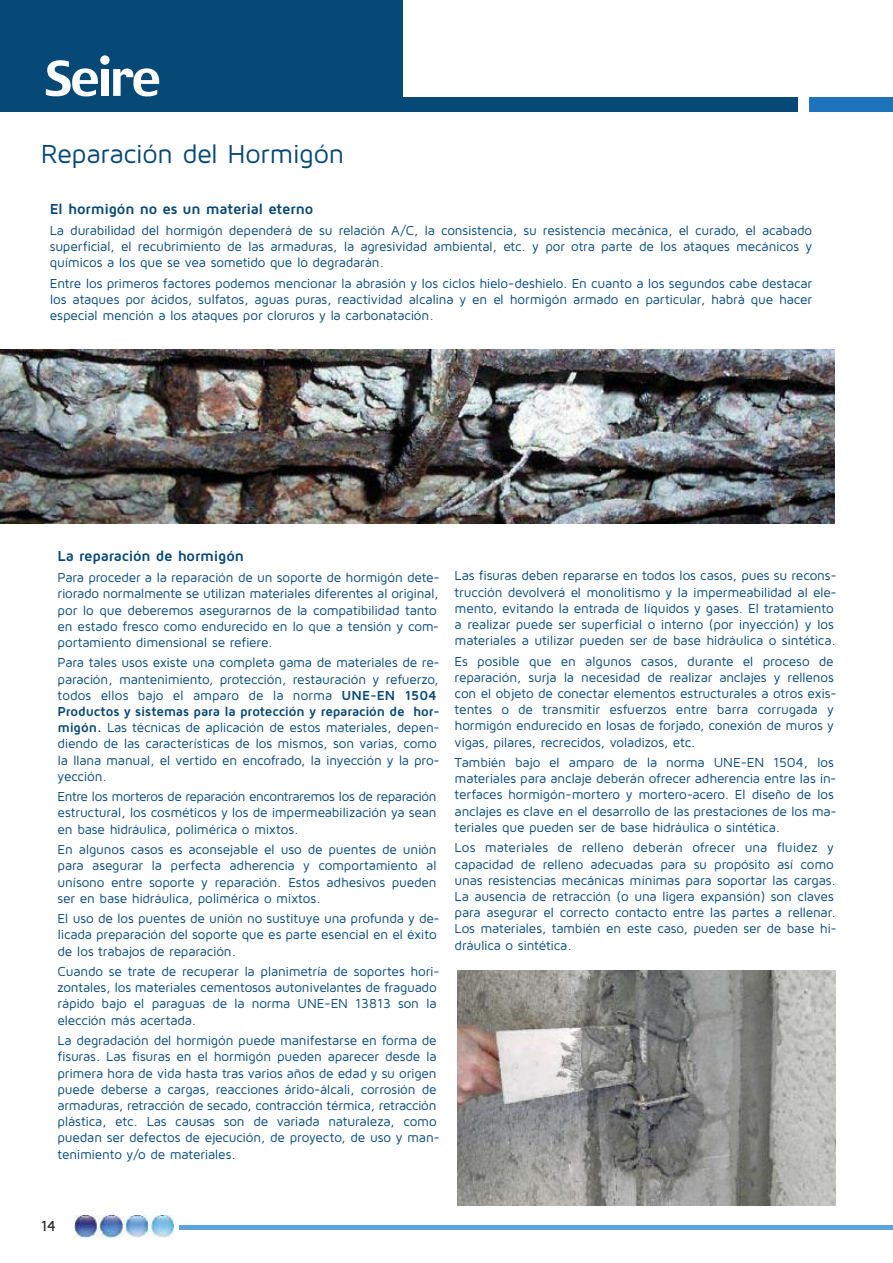
<style>
.page{position:relative;width:893px;height:1263px;background:#fff}
.page>*{position:absolute;margin:0;border:0;box-sizing:border-box;transform-origin:0 0}
.t1{font:27px "Maven Pro";letter-spacing:-.015em;color:#064876}
.t2{font:700 15px "Maven Pro";letter-spacing:-.01em;color:#064876}
.t3{font:500 15px "Maven Pro";color:#272526}
.t4{font:13.5px/16.2px "Maven Pro";letter-spacing:-.015em;color:#064876}
.s1{font-weight:700}
</style>
<div class="page">
<div style="left:0;top:0;width:403px;height:112px;background:#064876"></div>
<div style="left:810px;top:97px;width:83px;height:15px;background:#1d74bb"></div>
<div style="left:0;top:97px;width:798px;height:15px;background:#064876"></div>
<svg style="left:46px;top:60px;width:52px;height:36px"></svg>
<div style="left:101px;top:69px;width:8px;height:27px;background:#fefefe"></div>
<svg style="left:113px;top:68px;width:46px;height:28px"></svg>
<svg style="left:100px;top:55px;width:10px;height:10px"></svg>
<hr style="left:180px;top:1225px;width:713px;height:4px;background:#5da4dc">
<img style="left:75px;top:1215px;width:98px;height:23px">
<img style="left:0;top:350px;width:834px;height:174px">
<img style="left:458px;top:970px;width:377px;height:236px">
<h1 class="t1" style="left:41px;top:138px;width:305px">Reparación del Hormigón</h1>
<p class="t2" style="left:50px;top:200px;width:265px">El hormigón no es un material eterno</p>
<p class="t4" style="left:50px;top:222px;width:764px;text-align:justify">La durabilidad del hormigón dependerá de su relación A/C, la consistencia, su resistencia mecánica, el curado, el acabado superficial, el recubrimiento de las armaduras, la agresividad ambiental, etc. y por otra parte de los ataques mecánicos y químicos a los que se vea sometido que lo degradarán.</p>
<p class="t4" style="left:50px;top:275px;width:764px;text-align:justify">Entre los primeros factores podemos mencionar la abrasión y los ciclos hielo-deshielo. En cuanto a los segundos cabe destacar los ataques por ácidos, sulfatos, aguas puras, reactividad alcalina y en el hormigón armado en particular, habrá que hacer especial mención a los ataques por cloruros y la carbonatación.</p>
<p class="t2" style="left:58px;top:547px;width:188px">La reparación de hormigón</p>
<p class="t4" style="left:58px;top:569px;width:384px">Para proceder a la reparación de un soporte de hormigón dete&shy;riorado normalmente se utilizan materiales diferentes al original, por lo que deberemos asegurarnos de la compatibilidad tanto en estado fresco como endurecido en lo que a tensión y com&shy;portamiento dimensional se refiere.</p>
<p class="t4" style="left:58px;top:655px;width:384px">Para tales usos existe una completa gama de materiales de re&shy;paración, mantenimiento, protección, restauración y refuerzo, todos ellos bajo el amparo de la norma <span class="s1">UNE-EN 1504<br>Productos y sistemas para la protección y reparación de hor&shy;migón.</span> Las técnicas de aplicación de estos materiales, depen&shy;diendo de las características de los mismos, son varias, como la llana manual, el vertido en encofrado, la inyección y la pro&shy;yección.</p>
<p class="t4" style="left:58px;top:788px;width:381px;text-align:justify">Entre los morteros de reparación encontraremos los de reparación estructural, los cosméticos y los de impermeabilización ya sean en base hidráulica, polimérica o mixtos.</p>
<p class="t4" style="left:58px;top:841px;width:381px;text-align:justify">En algunos casos es aconsejable el uso de puentes de unión para asegurar la perfecta adherencia y comportamiento al unísono entre soporte y reparación. Estos adhesivos pueden ser en base hidráulica, polimérica o mixtos.</p>
<p class="t4" style="left:58px;top:910px;width:384px">El uso de los puentes de unión no sustituye una profunda y de&shy;licada preparación del soporte que es parte esencial en el éxito de los trabajos de reparación.</p>
<p class="t4" style="left:58px;top:963px;width:384px">Cuando se trate de recuperar la planimetría de soportes hori&shy;zontales, los materiales cementosos autonivelantes de fraguado rápido bajo el paraguas de la norma UNE-EN 13813 son la elección más acertada.</p>
<p class="t4" style="left:58px;top:1032px;width:384px">La degradación del hormigón puede manifestarse en forma de fisuras. Las fisuras en el hormigón pueden aparecer desde la primera hora de vida hasta tras varios años de edad y su origen puede deberse a cargas, reacciones árido-álcali, corrosión de armaduras, retracción de secado, contracción térmica, retracción plástica, etc. Las causas son de variada naturaleza, como puedan ser defectos de ejecución, de proyecto, de uso y man&shy;tenimiento y/o de materiales.</p>
<p class="t4" style="left:455px;top:567px;width:384px">Las fisuras deben repararse en todos los casos, pues su recons&shy;trucción devolverá el monolitismo y la impermeabilidad al ele&shy;mento, evitando la entrada de líquidos y gases. El tratamiento a realizar puede ser superficial o interno (por inyección) y los materiales a utilizar pueden ser de base hidráulica o sintética.</p>
<p class="t4" style="left:455px;top:653px;width:384px">Es posible que en algunos casos, durante el proceso de reparación, surja la necesidad de realizar anclajes y rellenos con el objeto de conectar elementos estructurales a otros exis&shy;tentes o de transmitir esfuerzos entre barra corrugada y hormigón endurecido en losas de forjado, conexión de muros y vigas, pilares, recrecidos, voladizos, etc.</p>
<p class="t4" style="left:455px;top:754px;width:384px">También bajo el amparo de la norma UNE-EN 1504, los materiales para anclaje deberán ofrecer adherencia entre las in&shy;terfaces hormigón-mortero y mortero-acero. El diseño de los anclajes es clave en el desarrollo de las prestaciones de los ma&shy;teriales que pueden ser de base hidráulica o sintética.</p>
<p class="t4" style="left:455px;top:839px;width:384px">Los materiales de relleno deberán ofrecer una fluidez y capacidad de relleno adecuadas para su propósito así como unas resistencias mecánicas mínimas para soportar las cargas.<br>La ausencia de retracción (o una ligera expansión) son claves para asegurar el correcto contacto entre las partes a rellenar.<br>Los materiales, también en este caso, pueden ser de base hi&shy;dráulica o sintética.</p>
<p class="t3" style="left:41px;top:1217px;width:17px">14</p>
</div>
